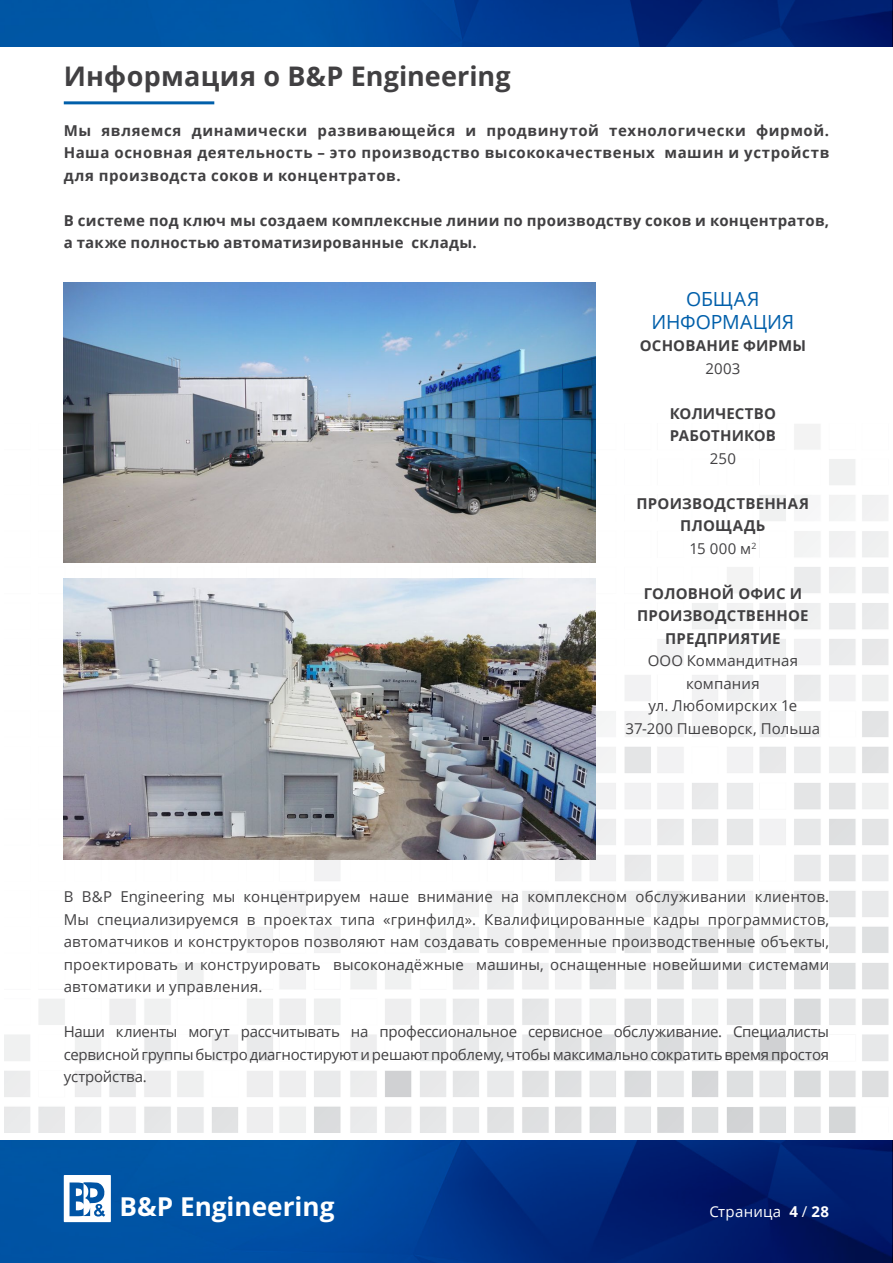
<style>
.page{position:relative;width:893px;height:1263px;background:#fff}
.page>*{position:absolute;margin:0;border:0;box-sizing:border-box;transform-origin:0 0}
.t1{font:700 27px "Open Sans";letter-spacing:.005em;color:#414042}
.t2{font:700 26.1px "Open Sans";color:#fff}
.t3{font:19.5px/22.5px "Open Sans";color:#005faa;text-align:center}
.t4{font:15px/22.5px "Open Sans";letter-spacing:.005em;color:#414042;text-align:justify}
.t5{font:700 15px/22.5px "Open Sans";letter-spacing:.02em;color:#414042}
.t6{font:15px "Open Sans";letter-spacing:.015em;color:#fff}
.s1{font-weight:400}
.s2{font-weight:700}
</style>
<div class="page">
<img style="left:0;top:1140px;width:893px;height:123px">
<img style="left:4px;top:424px;width:885px;height:708px">
<img style="left:0;top:0;width:893px;height:47px">
<svg style="left:64px;top:1175px;width:47px;height:47px"></svg>
<hr style="left:64px;top:101px;width:150px;height:3px;background:#005faa">
<img style="left:64px;top:283px;width:531px;height:280px">
<img style="left:64px;top:579px;width:531px;height:280px">
<h1 class="t1" style="left:64px;top:57px;width:448px">Информация о B&amp;P Engineering</h1>
<p class="t5" style="left:64px;top:119px;width:767px;text-align:justify">Мы являемся динамически развивающейся и продвинутой технологически фирмой.<br>Наша основная деятельность – это производство высококачественых машин и устройств для производста соков и концентратов.</p>
<p class="t5" style="left:64px;top:209px;width:767px">В системе под ключ мы создаем комплексные линии по производству соков и концентратов, а также полностью автоматизированные склады.</p>
<h3 class="t3" style="left:651px;top:287px;width:144px">ОБЩАЯ<br>ИНФОРМАЦИЯ</h3>
<p class="t5" style="left:640px;top:334px;width:168px">ОСНОВАНИЕ ФИРМЫ</p>
<p class="t4" style="left:705px;top:357px;width:36px">2003</p>
<p class="t5" style="left:670px;top:402px;width:108px">КОЛИЧЕСТВО<br>РАБОТНИКОВ</p>
<p class="t4" style="left:710px;top:447px;width:28px">250</p>
<p class="t5" style="left:636px;top:492px;width:174px;text-align:center">ПРОИЗВОДСТВЕННАЯ<br>ПЛОЩАДЬ<br><span class="s1">15 000 м</span><sup>2</sup></p>
<p class="t5" style="left:637px;top:582px;width:173px;text-align:center">ГОЛОВНОЙ ОФИС И<br>ПРОИЗВОДСТВЕННОЕ<br>ПРЕДПРИЯТИЕ</p>
<p class="t4" style="left:626px;top:649px;width:196px;text-align:center">ООО Коммандитная компания<br>ул. Любомирских 1e<br>37-200 Пшеворск, Польша</p>
<p class="t4" style="left:64px;top:885px;width:767px">В B&amp;P Engineering мы концентрируем наше внимание на комплексном обслуживании клиентов.<br>Мы специализируемся в проектах типа «гринфилд». Квалифицированные кадры программистов, автоматчиков и конструкторов позволяют нам создавать современные производственные объекты, проектировать и конструировать высоконадёжные машины, оснащенные новейшими системами автоматики и управления.</p>
<p class="t4" style="left:64px;top:1020px;width:767px">Наши клиенты могут рассчитывать на профессиональное сервисное обслуживание. Специалисты сервисной группы быстро диагностируют и решают проблему, чтобы максимально сократить время простоя устройства.</p>
<h2 class="t2" style="left:120px;top:1188px;width:217px">B&amp;P Engineering</h2>
<p class="t6" style="left:709px;top:1201px;width:121px">страница <span class="s2">4</span> / <span class="s2">28</span></p>
</div>
